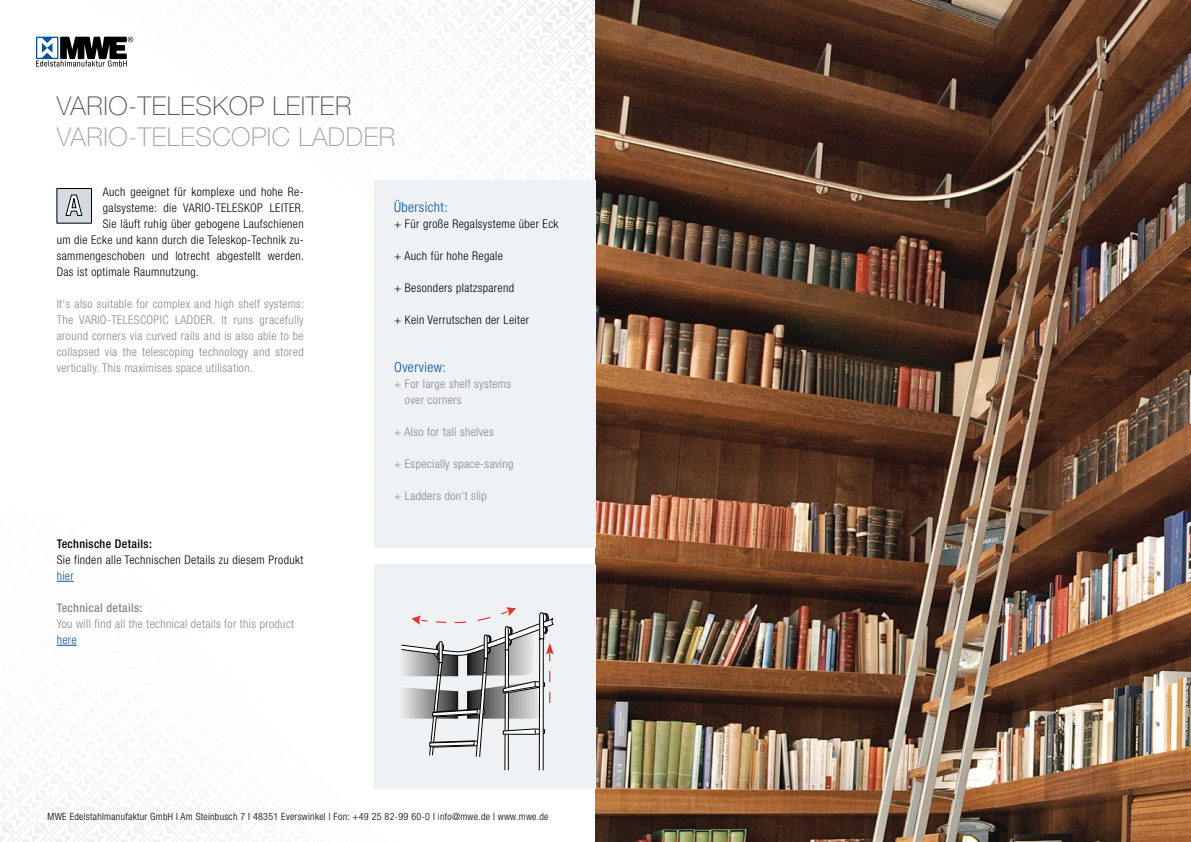
<style>
.page{position:relative;width:1191px;height:842px;background:#fff}
.page>*{position:absolute;margin:0;border:0;box-sizing:border-box;transform-origin:0 0}
.t1{font:100 26px "Helvetica Neue";letter-spacing:.02em;color:#a0a1a1}
.t2{font:100 26px "Helvetica Neue";letter-spacing:.02em;color:#565655}
.t3{font:300 condensed 14px "Helvetica Neue";letter-spacing:.03em;color:#0054a4}
.t4{font:300 condensed 12px "Helvetica Neue";letter-spacing:.03em;color:#000}
.t5{font:300 condensed 12px/16px "Helvetica Neue";letter-spacing:.03em;color:#868786;text-align:justify}
.t6{font:500 condensed 12px "Helvetica Neue";letter-spacing:.03em;color:#000}
.t7{font:500 condensed 12px "Helvetica Neue";letter-spacing:.03em;color:#868786}
.t8{font:300 condensed 12px "Helvetica Neue";letter-spacing:.03em;color:#0054a4}
.t9{font:300 condensed 10px "Helvetica Neue";letter-spacing:.03em;color:#000}
</style>
<div class="page">
<img style="left:0;top:0;width:595px;height:842px">
<img style="left:595px;top:0;width:596px;height:842px">
<svg style="left:57px;top:581px;width:17px;height:1px"></svg>
<svg style="left:57px;top:645px;width:20px;height:1px"></svg>
<svg style="left:59px;top:190px;width:31px;height:31px"></svg>
<div style="left:57px;top:188px;width:35px;height:35px;border:1px solid #000"></div>
<div style="left:374px;top:564px;width:221px;height:224px;background:#eff2f4"></div>
<div style="left:374px;top:180px;width:221px;height:368px;background:#eff2f4"></div>
<svg style="left:400px;top:548px;width:153px;height:223px"></svg>
<svg style="left:36px;top:37px;width:97px;height:30px"></svg>
<h1 class="t2" style="left:57px;top:91px;width:296px">VARIO-TELESKOP LEITER</h1>
<h1 class="t1" style="left:57px;top:122px;width:340px">VARIO-TELESCOPIC LADDER</h1>
<p class="t4" style="left:103px;top:185px;width:202px">Auch geeignet für komplexe und hohe Re-</p>
<p class="t4" style="left:103px;top:201px;width:203px">galsysteme: die VARIO-TELESKOP LEITER.</p>
<p class="t4" style="left:103px;top:217px;width:202px">Sie läuft ruhig über gebogene Laufschienen</p>
<p class="t4" style="left:57px;top:233px;width:248px">um die Ecke und kann durch die Teleskop-Technik zu-</p>
<p class="t4" style="left:57px;top:249px;width:249px">sammengeschoben und lotrecht abgestellt werden.</p>
<p class="t4" style="left:57px;top:265px;width:144px">Das ist optimale Raumnutzung.</p>
<p class="t5" style="left:57px;top:296px;width:249px">It‘s also suitable for complex and high shelf systems:<br>The VARIO-TELESCOPIC LADDER. It runs gracefully around corners via curved rails and is also able to be collapsed via the telescoping technology and stored vertically. This maximises space utilisation.</p>
<p class="t6" style="left:57px;top:537px;width:97px">Technische Details:</p>
<p class="t4" style="left:57px;top:553px;width:248px">Sie finden alle Technischen Details zu diesem Produkt</p>
<p class="t8" style="left:57px;top:569px;width:19px">hier</p>
<p class="t7" style="left:57px;top:601px;width:87px">Technical details:</p>
<p class="t5" style="left:57px;top:616px;width:239px">You will find all the technical details for this product</p>
<p class="t8" style="left:57px;top:633px;width:21px">here</p>
<p class="t3" style="left:394px;top:199px;width:55px">Übersicht:</p>
<p class="t4" style="left:394px;top:217px;width:166px">+ Für große Regalsysteme über Eck</p>
<p class="t4" style="left:394px;top:249px;width:110px">+ Auch für hohe Regale</p>
<p class="t4" style="left:394px;top:281px;width:121px">+ Besonders platzsparend</p>
<p class="t4" style="left:394px;top:313px;width:136px">+ Kein Verrutschen der Leiter</p>
<p class="t3" style="left:394px;top:359px;width:53px">Overview:</p>
<p class="t5" style="left:405px;top:376px;width:108px;text-indent:-11px">+ For large shelf systems over corners</p>
<p class="t5" style="left:394px;top:424px;width:101px">+ Also for tall shelves</p>
<p class="t5" style="left:394px;top:456px;width:121px">+ Especially space-saving</p>
<p class="t5" style="left:394px;top:488px;width:94px">+ Ladders don‘t slip</p>
<p class="t9" style="left:48px;top:811px;width:502px">MWE Edelstahlmanufaktur GmbH I Am Steinbusch 7 I 48351 Everswinkel I Fon: +49 25 82-99 60-0 I info@mwe.de I www.mwe.de</p>
</div>
